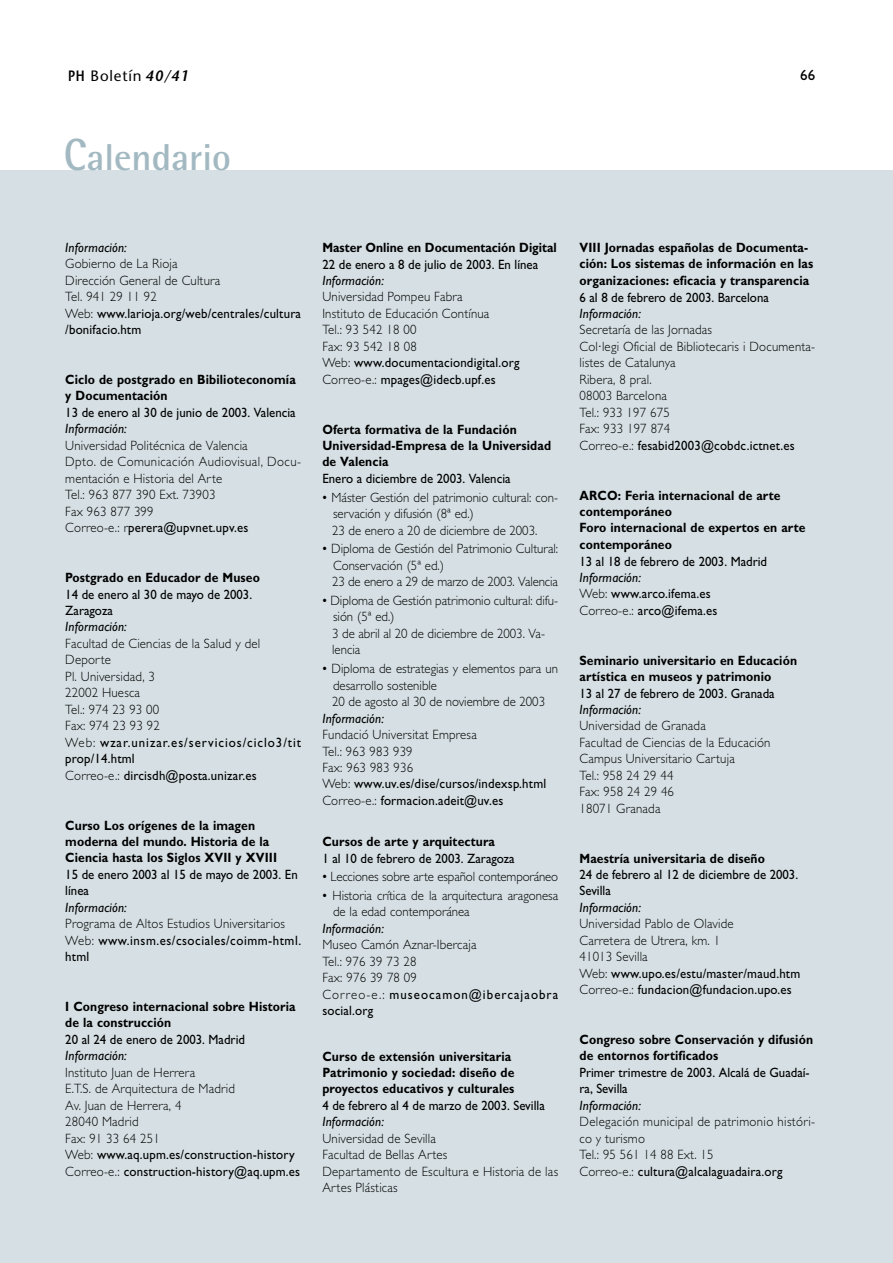
<style>
.page{position:relative;width:893px;height:1263px;background:#fff}
.page>*{position:absolute;margin:0;border:0;box-sizing:border-box;transform-origin:0 0}
.t1{font:700 37.5px "Rotis Semi Sans";color:#a3b9c2}
.t2{font:15px "Stone Sans";letter-spacing:.055em;color:#000}
.t3{font:15px "Gill Sans";color:#000}
.t4{font:300 13.5px/16.5px "Gill Sans";letter-spacing:.015em;color:#000;scale:.95 1}
.t5{font:700 13.5px/16.5px "Gill Sans";letter-spacing:.01em;color:#000;scale:.9 1}
.t6{font:13.5px/16.5px "Gill Sans";color:#000;scale:.95 1}
.t7{font:italic 13.5px "Gill Sans";letter-spacing:.015em;color:#000;scale:.95 1}
.t8{font:300 13.5px "Gill Sans";letter-spacing:-.01em;color:#000;scale:.95 1}
.s1{font-weight:600}
.s2{font-weight:600;font-style:italic}
.s3{font-size:45px}
.s4{font-weight:400}
.s5{font-style:italic}
.s6{font-weight:300}
</style>
<div class="page">
<div style="left:0;top:170px;width:892px;height:1093px;background:#d6e0e4"></div>
<p class="t2" style="left:68px;top:71px;width:122px"><span class="s1">PH</span> Boletín <span class="s2">40/41</span></p>
<p class="t3" style="left:800px;top:69px;width:16px">66</p>
<h1 class="t1" style="left:64px;top:144px;width:169px"><span class="s3">C</span>alendario</h1>
<p class="t7" style="left:65px;top:243px;width:66px">Información:</p>
<p class="t4" style="left:65px;top:257px;width:250px">Gobierno de La Rioja<br>Dirección General de Cultura<br>Tel. 941 29 11 92<br>Web: <span class="s4">www.larioja.org/web/centrales/cultura /bonifacio.htm</span></p>
<p class="t5" style="left:65px;top:373px;width:257px">Ciclo de postgrado en Bibilioteconomía y Documentación</p>
<p class="t6" style="left:65px;top:406px;width:244px">13 de enero al 30 de junio de 2003. Valencia</p>
<p class="t7" style="left:65px;top:424px;width:66px">Información:</p>
<p class="t4" style="left:65px;top:439px;width:250px">Universidad Politécnica de Valencia<br>Dpto. de Comunicación Audiovisual, Docu&shy;mentación e Historia del Arte<br>Tel.: 963 877 390 Ext. 73903<br>Fax 963 877 399<br>Correo-e.: r<span class="s4">perera@upvnet.upv.es</span></p>
<p class="t5" style="left:65px;top:571px;width:218px">Postgrado en Educador de Museo</p>
<p class="t6" style="left:65px;top:587px;width:198px">14 de enero al 30 de mayo de 2003.<br>Zaragoza</p>
<p class="t7" style="left:65px;top:622px;width:66px">Información:</p>
<p class="t4" style="left:65px;top:637px;width:250px">Facultad de Ciencias de la Salud y del<br>Deporte<br>Pl. Universidad, 3<br>22002 Huesca<br>Tel.: 974 23 93 00<br>Fax: 974 23 93 92<br>Web: <span class="s4">wzar.unizar.es/servicios/ciclo3/tit prop/14.html<br></span>Correo-e.: <span class="s4">dircisdh@posta.unizar.es</span></p>
<p class="t5" style="left:65px;top:818px;width:237px">Curso Los orígenes de la imagen moderna del mundo. Historia de la<br>Ciencia hasta los Siglos XVII y XVIII</p>
<p class="t6" style="left:65px;top:868px;width:246px">15 de enero 2003 al 15 de mayo de 2003. En línea</p>
<p class="t7" style="left:65px;top:903px;width:66px">Información:</p>
<p class="t4" style="left:65px;top:917px;width:250px">Programa de Altos Estudios Universitarios<br>Web: <span class="s4">www.insm.es/csociales/coimm-html. html</span></p>
<p class="t5" style="left:65px;top:1000px;width:257px">I Congreso internacional sobre Historia de la construcción</p>
<p class="t6" style="left:65px;top:1033px;width:191px">20 al 24 de enero de 2003. Madrid</p>
<p class="t7" style="left:65px;top:1051px;width:66px">Información:</p>
<p class="t4" style="left:65px;top:1066px;width:249px">Instituto Juan de Herrera<br>E.T.S. de Arquitectura de Madrid<br>Av. Juan de Herrera, 4<br>28040 Madrid<br>Fax: 91 33 64 251<br>Web: <span class="s4">www.aq.upm.es/construction-history<br></span>Correo-e.: <span class="s4">construction-history@aq.upm.es</span></p>
<p class="t5" style="left:322px;top:241px;width:262px">Master Online en Documentación Digital</p>
<p class="t6" style="left:322px;top:257px;width:229px">22 de enero a 8 de julio de 2003. En línea</p>
<p class="t7" style="left:322px;top:276px;width:66px">Información:</p>
<p class="t4" style="left:322px;top:290px;width:209px">Universidad Pompeu Fabra<br>Instituto de Educación Contínua<br>Tel.: 93 542 18 00<br>Fax: 93 542 18 08<br>Web: <span class="s4">www.documentaciondigital.org<br></span>Correo-e.: <span class="s4">mpages@idecb.upf.es</span></p>
<p class="t5" style="left:322px;top:422px;width:256px">Oferta formativa de la Fundación<br>Universidad-Empresa de la Universidad de Valencia</p>
<p class="t6" style="left:322px;top:472px;width:200px">Enero a diciembre de 2003. Valencia</p>
<p class="t4" style="left:332px;top:490px;width:239px;text-indent:-10px"><span class="s4">•</span> Máster Gestión del patrimonio cultural: con&shy;servación y difusión (8ª ed.)<br>23 de enero a 20 de diciembre de 2003.</p>
<p class="t4" style="left:332px;top:542px;width:239px;text-indent:-10px"><span class="s4">•</span> Diploma de Gestión del Patrimonio Cultural:<br>Conservación (5ª ed.)<br>23 de enero a 29 de marzo de 2003. Valencia</p>
<p class="t4" style="left:332px;top:594px;width:239px;text-indent:-10px"><span class="s4">•</span> Diploma de Gestión patrimonio cultural: difu&shy;sión (5ª ed.)<br>3 de abril al 20 de diciembre de 2003. Va&shy;lencia</p>
<p class="t4" style="left:332px;top:662px;width:239px;text-indent:-10px"><span class="s4">•</span> Diploma de estrategias y elementos para un desarrollo sostenible<br>20 de agosto al 30 de noviembre de 2003</p>
<p class="t7" style="left:322px;top:713px;width:66px">Información:</p>
<p class="t4" style="left:322px;top:728px;width:237px">Fundació Universitat Empresa<br>Tel.: 963 983 939<br>Fax: 963 983 936<br>Web: <span class="s4">www.uv.es/dise/cursos/indexsp.html<br></span>Correo-e.: <span class="s4">formacion.adeit@uv.es</span></p>
<p class="t5" style="left:322px;top:835px;width:193px">Cursos de arte y arquitectura</p>
<p class="t6" style="left:322px;top:851px;width:204px">1 al 10 de febrero de 2003. Zaragoza</p>
<p class="t8" style="left:322px;top:872px;width:250px"><span class="s4">•</span> Lecciones sobre arte español contemporáneo</p>
<p class="t4" style="left:333px;top:888px;width:238px;text-indent:-11px"><span class="s4">•</span> Historia crítica de la arquitectura aragonesa de la edad contemporánea</p>
<p class="t7" style="left:322px;top:924px;width:66px">Información:</p>
<p class="t4" style="left:322px;top:938px;width:250px">Museo Camón Aznar-Ibercaja<br>Tel.: 976 39 73 28<br>Fax: 976 39 78 09<br>Correo-e.: <span class="s4">museocamon@ibercajaobra social.org</span></p>
<p class="t5" style="left:322px;top:1049px;width:215px">Curso de extensión universitaria<br>Patrimonio y sociedad: diseño de proyectos educativos y culturales</p>
<p class="t6" style="left:322px;top:1099px;width:236px">4 de febrero al 4 de marzo de 2003. Sevilla</p>
<p class="t7" style="left:322px;top:1117px;width:66px">Información:</p>
<p class="t4" style="left:322px;top:1132px;width:250px">Universidad de Sevilla<br>Facultad de Bellas Artes<br>Departamento de Escultura e Historia de las<br>Artes Plásticas</p>
<p class="t5" style="left:579px;top:241px;width:261px">VIII Jornadas españolas de Documenta&shy;ción: Los sistemas de información en las organizaciones: eficacia y transparencia</p>
<p class="t6" style="left:579px;top:290px;width:201px">6 al 8 de febrero de 2003. Barcelona</p>
<p class="t7" style="left:579px;top:309px;width:66px">Información:</p>
<p class="t4" style="left:579px;top:323px;width:250px">Secretaría de las Jornadas<br>Col·legi Oficial de Bibliotecaris i Documenta&shy;listes de Catalunya<br>Ribera, 8 pral.<br>08003 Barcelona<br>Tel.: 933 197 675<br>Fax: 933 197 874<br>Correo-e.: <span class="s4">fesabid2003@cobdc.ictnet.es</span></p>
<p class="t5" style="left:579px;top:488px;width:253px">ARCO: Feria internacional de arte contemporáneo<br>Foro internacional de expertos en arte contemporáneo</p>
<p class="t6" style="left:579px;top:554px;width:199px">13 al 18 de febrero de 2003. Madrid</p>
<p class="t6" style="left:579px;top:571px;width:147px"><span class="s5">Información:<br></span><span class="s6">Web:</span> www.arco.ifema.es<br><span class="s6">Correo-e.:</span> arco@ifema.es</p>
<p class="t5" style="left:579px;top:653px;width:243px">Seminario universitario en Educación artística en museos y patrimonio</p>
<p class="t6" style="left:579px;top:686px;width:207px">13 al 27 de febrero de 2003. Granada</p>
<p class="t7" style="left:579px;top:705px;width:66px">Información:</p>
<p class="t4" style="left:579px;top:719px;width:203px">Universidad de Granada<br>Facultad de Ciencias de la Educación<br>Campus Universitario Cartuja<br>Tel.: 958 24 29 44<br>Fax: 958 24 29 46<br>18071 Granada</p>
<p class="t5" style="left:579px;top:851px;width:208px">Maestría universitaria de diseño</p>
<p class="t6" style="left:579px;top:868px;width:232px">24 de febrero al 12 de diciembre de 2003.<br>Sevilla</p>
<p class="t7" style="left:579px;top:903px;width:66px">Información:</p>
<p class="t4" style="left:579px;top:917px;width:234px">Universidad Pablo de Olavide<br>Carretera de Utrera, km. 1<br>41013 Sevilla<br>Web: <span class="s4">www.upo.es/estu/master/maud.htm<br></span>Correo-e.: <span class="s4">fundacion@fundacion.upo.es</span></p>
<p class="t5" style="left:579px;top:1033px;width:261px">Congreso sobre Conservación y difusión de entornos fortificados</p>
<p class="t6" style="left:579px;top:1066px;width:244px">Primer trimestre de 2003. Alcalá de Guadaí&shy;ra, Sevilla</p>
<p class="t7" style="left:579px;top:1101px;width:66px">Información:</p>
<p class="t4" style="left:579px;top:1115px;width:250px">Delegación municipal de patrimonio históri&shy;co y turismo<br>Tel.: 95 561 14 88 Ext. 15<br>Correo-e.: <span class="s4">cultura@alcalaguadaira.org</span></p>
</div>
